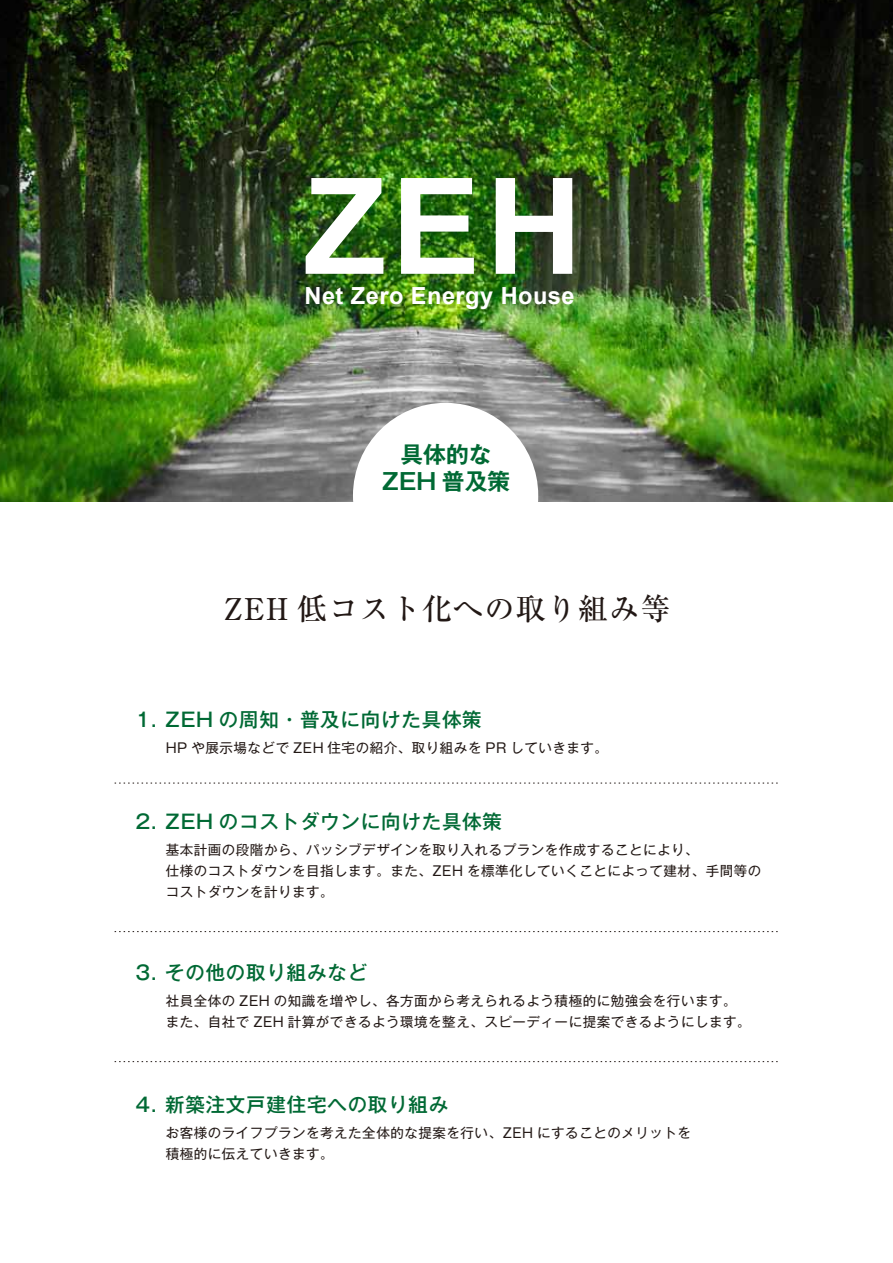
<style>
.page{position:relative;width:893px;height:1263px;background:#fff}
.page>*{position:absolute;margin:0;border:0;box-sizing:border-box;transform-origin:0 0}
.t1{font:700 133.8px "Arial";color:#fff}
.t2{font:500 30px "Ryumin Pro";letter-spacing:.04em;color:#221815}
.t3{font:700 23.55px "Arial";letter-spacing:.02em;color:#fff}
.t4{font:700 22.8px/27.6px "Gothic MB101 Pro De";color:#006934;text-align:center}
.t5{font:500 19.5px "Gothic MB101 Pro";letter-spacing:.04em;color:#006934}
.t6{font:13.5px/21px "Gothic MB101 Pro";letter-spacing:.04em;color:#221815}
</style>
<div class="page">
<img style="left:0;top:0;width:892px;height:501px">
<svg style="left:353px;top:403px;width:185px;height:99px"></svg>
<svg style="left:115px;top:783px;width:663px;height:1px"></svg>
<svg style="left:115px;top:931px;width:663px;height:1px"></svg>
<svg style="left:115px;top:1061px;width:663px;height:1px"></svg>
<h1 class="t1" style="left:304px;top:139px;width:280px">ZEH</h1>
<h3 class="t3" style="left:304px;top:280px;width:272px">Net Zero Energy House</h3>
<h3 class="t4" style="left:382px;top:438px;width:130px">具体的な<br>ZEH 普及策</h3>
<h2 class="t2" style="left:224px;top:585px;width:448px">ZEH 低コスト化への取り組み等</h2>
<h3 class="t5" style="left:135px;top:703px;width:348px">1. ZEH の周知・普及に向けた具体策</h3>
<p class="t6" style="left:166px;top:736px;width:444px">HP や展示場などで ZEH 住宅の紹介、取り組みを PR していきます。</p>
<h3 class="t5" style="left:135px;top:805px;width:368px">2. ZEH のコストダウンに向けた具体策</h3>
<p class="t6" style="left:166px;top:837px;width:597px">基本計画の段階から、パッシブデザインを取り入れるプランを作成することにより、<br>仕様のコストダウンを目指します。また、ZEH を標準化していくことによって建材、手間等のコストダウンを計ります。</p>
<h3 class="t5" style="left:135px;top:956px;width:233px">3. その他の取り組みなど</h3>
<p class="t6" style="left:166px;top:988px;width:586px">社員全体の ZEH の知識を増やし、各方面から考えられるよう積極的に勉強会を行います。また、自社で ZEH 計算ができるよう環境を整え、スピーディーに提案できるようにします。</p>
<h3 class="t5" style="left:135px;top:1088px;width:314px">4. 新築注文戸建住宅への取り組み</h3>
<p class="t6" style="left:166px;top:1121px;width:527px">お客様のライフプランを考えた全体的な提案を行い、ZEH にすることのメリットを積極的に伝えていきます。</p>
</div>
